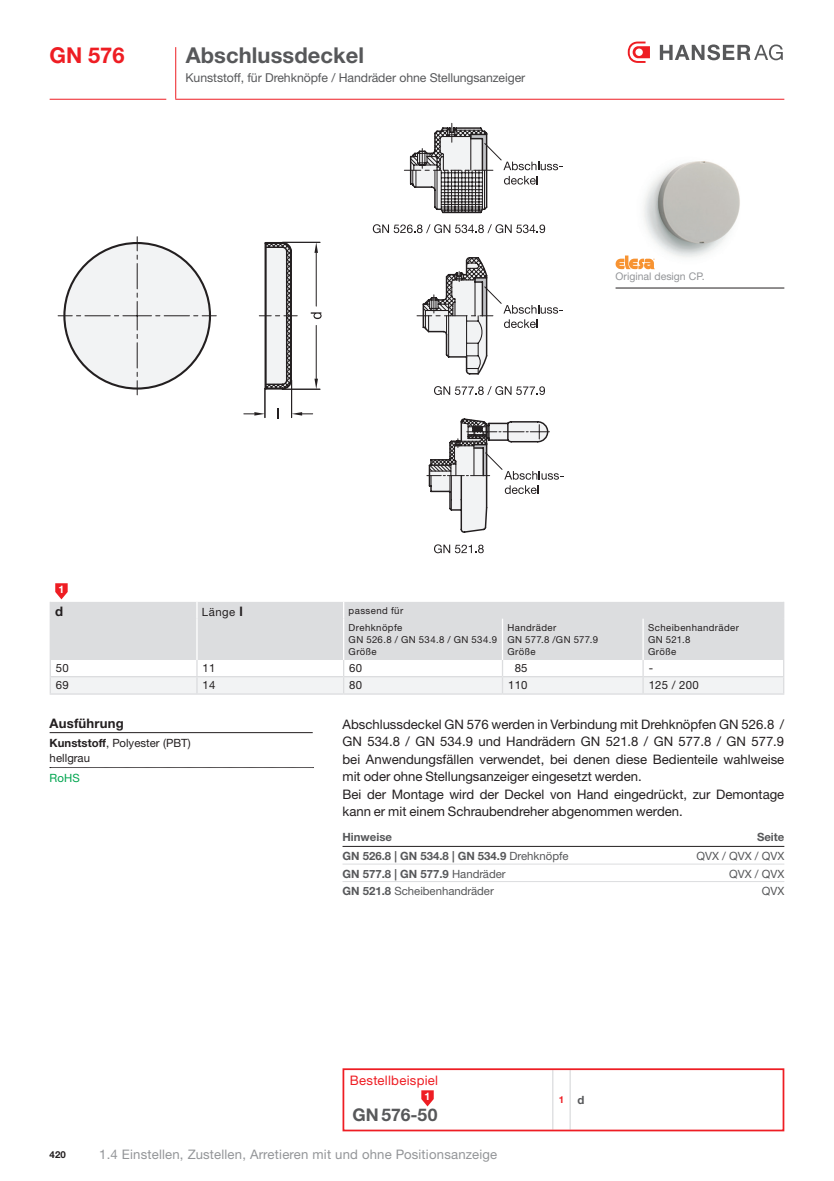
<style>
.page{position:relative;width:834px;height:1181px;background:#fff}
.page>*{position:absolute;margin:0;border:0;box-sizing:border-box;transform-origin:0 0}
.t1{font:700 21.88px "Helvetica Neue LTW1 G";letter-spacing:.005em;color:#57585a}
.t2{font:700 21.88px "Helvetica Neue LTW1 G";color:#ee1d23}
.t3{font:700 17.5px "Helvetica Neue LTW1 G";letter-spacing:.005em;color:#57585a}
.t4{font:13.12px/17.5px "Helvetica Neue LTW1 G";color:#231f20}
.t5{font:13.12px "Helvetica Neue LTW1 G";letter-spacing:.015em;color:#939598}
.t6{font:13.12px "Helvetica Neue LTW1 G";letter-spacing:.02em;color:#ee1d23}
.t7{font:700 13.12px "Helvetica Neue LTW1 G";letter-spacing:.015em;color:#231f20}
.t8{font:12.25px "Helvetica Neue LTW1 G";letter-spacing:-.005em;color:#57585a}
.t9{font:700 11.38px "Helvetica Neue LTW1 G";color:#57585a}
.t10{font:11.38px/14.9px "Helvetica Neue LTW1 G";letter-spacing:.01em;color:#231f20}
.t11{font:11.38px "Helvetica Neue LTW1 G";color:#57585a}
.t12{font:11.38px "Helvetica Neue LTW1 G";color:#00a54f}
.t13{font:10.5px "Helvetica Neue LTW1 G";color:#939598}
.t14{font:700 10.5px "Helvetica Neue LTW1 G";color:#fff}
.t15{font:9.62px/12.2px "Helvetica Neue LTW1 G";letter-spacing:.045em;color:#231f20}
.t16{font:700 9.62px "Helvetica Neue LTW1 G";color:#231f20}
.t17{font:700 9.62px "Helvetica Neue LTW1 G";color:#ee1d23}
.s1{font-weight:700;font-size:13.12px}
.s2{font-weight:400}
.s3{font-weight:700}
.s4{font-size:11.38px;color:#57585a}
</style>
<div class="page">
<svg style="left:627px;top:42px;width:22px;height:21px"></svg>
<svg style="left:659px;top:44px;width:123px;height:16px"></svg>
<hr style="left:552px;top:1070px;width:1px;height:59px;background:#dcdddf">
<hr style="left:569px;top:1070px;width:1px;height:59px;background:#dcdddf">
<div style="left:342px;top:1068px;width:442px;height:63px;border:2px solid #ee1d23"></div>
<svg style="left:421px;top:1090px;width:12px;height:16px"></svg>
<svg style="left:62px;top:241px;width:202px;height:175px"></svg>
<svg style="left:264px;top:227px;width:206px;height:306px"></svg>
<svg style="left:434px;top:544px;width:49px;height:9px"></svg>
<svg style="left:373px;top:123px;width:190px;height:409px"></svg>
<div style="left:51px;top:602px;width:731px;height:58px;background:#dcdddf"></div>
<svg style="left:782px;top:602px;width:2px;height:16px"></svg>
<hr style="left:50px;top:618px;width:1px;height:42px;background:#dcdddf">
<hr style="left:782px;top:618px;width:2px;height:42px;background:#dcdddf">
<svg style="left:196px;top:602px;width:1px;height:16px"></svg>
<svg style="left:343px;top:602px;width:1px;height:16px"></svg>
<hr style="left:196px;top:618px;width:1px;height:42px;background:#fff">
<hr style="left:343px;top:618px;width:1px;height:42px;background:#fff">
<hr style="left:501px;top:618px;width:2px;height:42px;background:#fff">
<hr style="left:642px;top:618px;width:1px;height:42px;background:#fff">
<svg style="left:50px;top:660px;width:734px;height:34px"></svg>
<svg style="left:50px;top:583px;width:18px;height:35px"></svg>
<hr style="left:342px;top:846px;width:442px;height:1px;background:#231f20">
<hr style="left:342px;top:863px;width:442px;height:1px;background:#dcdddf">
<hr style="left:342px;top:881px;width:442px;height:1px;background:#dcdddf">
<svg style="left:50px;top:767px;width:263px;height:1px"></svg>
<hr style="left:50px;top:732px;width:263px;height:1px;background:#231f20">
<img style="left:615px;top:161px;width:169px;height:127px">
<hr style="left:615px;top:288px;width:169px;height:1px;background:#231f20">
<svg style="left:615px;top:255px;width:39px;height:14px"></svg>
<hr style="left:50px;top:99px;width:116px;height:1px;background:#ee1d23">
<hr style="left:175px;top:99px;width:609px;height:1px;background:#ee1d23">
<hr style="left:175px;top:47px;width:1px;height:52px;background:#ee1d23">
<h1 class="t2" style="left:50px;top:42px;width:76px">GN 576</h1>
<h1 class="t1" style="left:186px;top:42px;width:180px">Abschlussdeckel</h1>
<p class="t8" style="left:186px;top:70px;width:341px">Kunststoff, für Drehknöpfe / Handräder ohne Stellungsanzeiger</p>
<p class="t13" style="left:615px;top:270px;width:91px">Original design CP.</p>
<p class="t14" style="left:59px;top:583px;width:7px">1</p>
<p class="t7" style="left:55px;top:603px;width:10px">d</p>
<p class="t10" style="left:202px;top:604px;width:42px">Länge <span class="s1">l</span></p>
<p class="t15" style="left:348px;top:602px;width:56px;line-height:16.8px">passend für<br>Drehknöpfe</p>
<p class="t15" style="left:348px;top:633px;width:150px">GN 526.8 / GN 534.8 / GN 534.9<br>Größe</p>
<p class="t15" style="left:507px;top:621px;width:92px">Handräder<br>GN 577.8 /GN 577.9<br>Größe</p>
<p class="t15" style="left:648px;top:621px;width:92px">Scheibenhandräder<br>GN 521.8<br>Größe</p>
<p class="t10" style="left:56px;top:660px;width:14px">50</p>
<p class="t10" style="left:202px;top:660px;width:14px">11</p>
<p class="t10" style="left:349px;top:660px;width:14px">60</p>
<p class="t10" style="left:514px;top:660px;width:14px">85</p>
<p class="t10" style="left:648px;top:660px;width:6px">-</p>
<p class="t10" style="left:56px;top:678px;width:14px">69</p>
<p class="t10" style="left:202px;top:678px;width:14px">14</p>
<p class="t10" style="left:349px;top:678px;width:14px">80</p>
<p class="t10" style="left:508px;top:678px;width:21px">110</p>
<p class="t10" style="left:648px;top:678px;width:51px">125 / 200</p>
<p class="t4" style="left:342px;top:715px;width:443px">Abschlussdeckel GN 576 werden in Verbindung mit Drehknöpfen GN 526.8 / GN 534.8 / GN 534.9 und Handrädern GN 521.8 / GN 577.8 / GN 577.9 bei Anwendungsfällen verwendet, bei denen diese Bedienteile wahlweise mit oder ohne Stellungsanzeiger eingesetzt werden.<br>Bei der Montage wird der Deckel von Hand eingedrückt, zur Demontage kann er mit einem Schraubendreher abgenommen werden.</p>
<p class="t9" style="left:342px;top:830px;width:51px">Hinweise</p>
<p class="t9" style="left:756px;top:830px;width:29px">Seite</p>
<p class="t9" style="left:342px;top:849px;width:227px">GN 526.8 | GN 534.8 | GN 534.9 <span class="s2">Drehknöpfe</span></p>
<p class="t11" style="left:696px;top:849px;width:89px">QVX / QVX / QVX</p>
<p class="t9" style="left:342px;top:866px;width:165px">GN 577.8 | GN 577.9 <span class="s2">Handräder</span></p>
<p class="t11" style="left:729px;top:866px;width:57px">QVX / QVX</p>
<p class="t11" style="left:342px;top:884px;width:153px"><span class="s3">GN 521.8</span> Scheibenhandräder</p>
<p class="t11" style="left:761px;top:884px;width:24px">QVX</p>
<p class="t7" style="left:50px;top:715px;width:76px">Ausführung</p>
<p class="t10" style="left:50px;top:736px;width:142px"><span class="s3">Kunststoff</span>, Polyester (PBT) hellgrau</p>
<p class="t12" style="left:50px;top:771px;width:32px">RoHS</p>
<p class="t6" style="left:350px;top:1072px;width:90px">Bestellbeispiel</p>
<p class="t14" style="left:424px;top:1090px;width:7px">1</p>
<h2 class="t3" style="left:352px;top:1104px;width:87px">GN 576-50</h2>
<p class="t16" style="left:50px;top:1148px;width:18px">420</p>
<p class="t5" style="left:99px;top:1146px;width:399px">1.4 Einstellen, Zustellen, Arretieren mit und ohne Positionsanzeige</p>
<p class="t17" style="left:558px;top:1094px;width:27px">1 <span class="s4">d</span></p>
</div>
